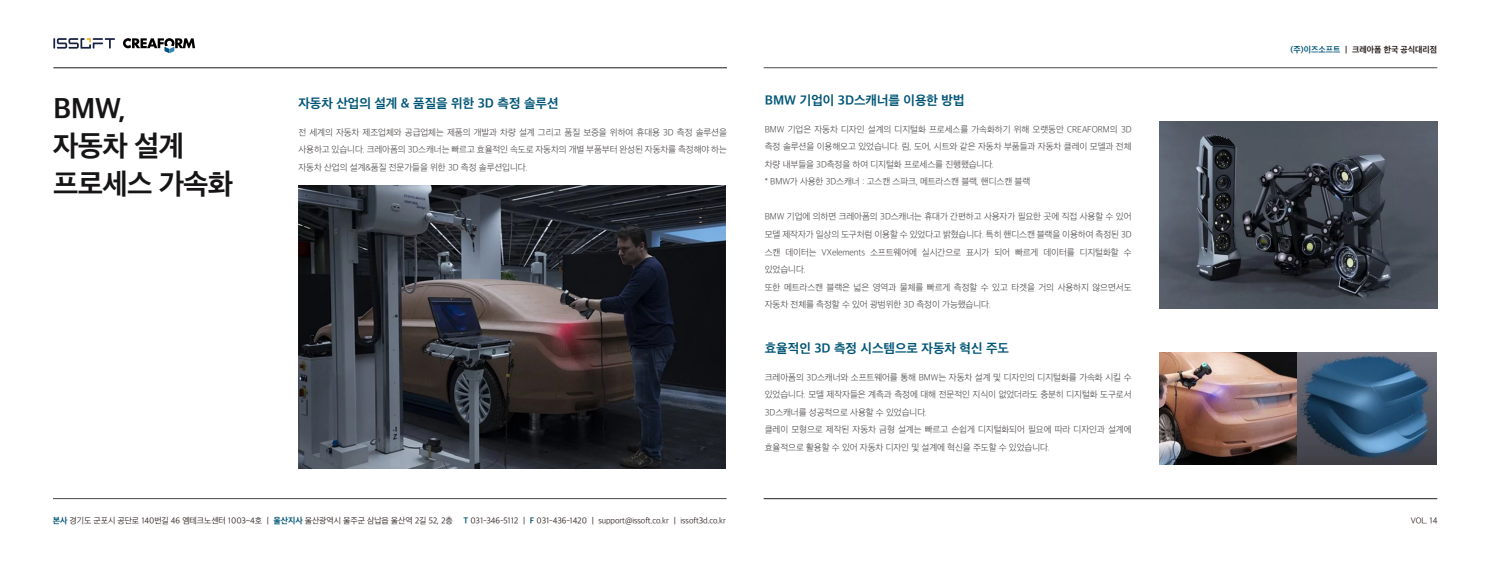
<style>
.page{position:relative;width:1489px;height:569px;background:#fff}
.page>*{position:absolute;margin:0;border:0;box-sizing:border-box;transform-origin:0 0}
.t1{font:27.5px/37.5px "SD Gothic Neoa g Bd";letter-spacing:-.025em;color:#161414}
.t2{font:12.5px "SD Gothic Neoa g Bd";color:#005576}
.t3{font:8.75px/17.5px "SD Gothic Neoa b Ult Lt";letter-spacing:-.01em;color:#3e3a39}
.t4{font:8.12px "SD Gothic Neoa c Lt";letter-spacing:-.01em;color:#231815}
.t5{font:8.12px "SD Gothic Neoa g Bd";color:#231815}
.s1{color:#005576}
.s2{font-family:"SD Gothic Neoa g Bd";color:#005576}
</style>
<div class="page">
<img style="left:298px;top:185px;width:427px;height:283px">
<img style="left:1159px;top:352px;width:277px;height:112px">
<img style="left:1159px;top:122px;width:277px;height:186px">
<hr style="left:763px;top:67px;width:673px;height:1px;background:#494949">
<hr style="left:53px;top:67px;width:674px;height:1px;background:#494949">
<hr style="left:763px;top:498px;width:673px;height:1px;background:#494949">
<hr style="left:53px;top:498px;width:673px;height:1px;background:#494949">
<svg style="left:123px;top:38px;width:72px;height:15px"></svg>
<svg style="left:53px;top:38px;width:62px;height:11px"></svg>
<h1 class="t1" style="left:53px;top:90px;width:181px">BMW,<br>자동차 설계 프로세스 가속화</h1>
<h2 class="t2" style="left:298px;top:97px;width:261px">자동차 산업의 설계 &amp; 품질을 위한 3D 측정 솔루션</h2>
<p class="t3" style="left:298px;top:123px;width:430px;text-align:justify">전 세계의 자동차 제조업체와 공급업체는 제품의 개발과 차량 설계 그리고 품질 보증을 위하여 휴대용 3D 측정 솔루션을 사용하고 있습니다. 크레아폼의 3D스캐너는 빠르고 효율적인 속도로 자동차의 개별 부품부터 완성된 자동차를 측정해야 하는 자동차 산업의 설계&amp;품질 전문가들을 위한 3D 측정 솔루션입니다.</p>
<h2 class="t2" style="left:764px;top:94px;width:201px">BMW 기업이 3D스캐너를 이용한 방법</h2>
<p class="t3" style="left:764px;top:120px;width:368px">BMW 기업은 자동차 디자인 설계의 디지털화 프로세스를 가속화하기 위해 오랫동안 CREAFORM의 3D 측정 솔루션을 이용해오고 있었습니다. 림, 도어, 시트와 같은 자동차 부품들과 자동차 클레이 모델과 전체 차량 내부들을 3D측정을 하여 디지털화 프로세스를 진행했습니다.<br>* BMW가 사용한 3D스캐너 : 고스캔 스파크, 메트라스캔 블랙, 핸디스캔 블랙</p>
<p class="t3" style="left:764px;top:208px;width:368px">BMW 기업에 의하면 크레아폼의 3D스캐너는 휴대가 간편하고 사용자가 필요한 곳에 직접 사용할 수 있어 모델 제작자가 일상의 도구처럼 이용할 수 있었다고 밝혔습니다. 특히 핸디스캔 블랙을 이용하여 측정된 3D 스캔 데이터는 VXelements 소프트웨어에 실시간으로 표시가 되어 빠르게 데이터를 디지털화할 수 있었습니다.<br>또한 메트라스캔 블랙은 넓은 영역과 물체를 빠르게 측정할 수 있고 타겟을 거의 사용하지 않으면서도 자동차 전체를 측정할 수 있어 광범위한 3D 측정이 가능했습니다.</p>
<h2 class="t2" style="left:764px;top:342px;width:246px">효율적인 3D 측정 시스템으로 자동차 혁신 주도</h2>
<p class="t3" style="left:764px;top:368px;width:368px">크레아폼의 3D스캐너와 소프트웨어를 통해 BMW는 자동차 설계 및 디자인의 디지털화를 가속화 시킬 수 있었습니다. 모델 제작자들은 계측과 측정에 대해 전문적인 지식이 없었더라도 충분히 디지털화 도구로서 3D스캐너를 성공적으로 사용할 수 있었습니다.<br>클레이 모형으로 제작된 자동차 금형 설계는 빠르고 손쉽게 디지털화되어 필요에 따라 디자인과 설계에 효율적으로 활용할 수 있어 자동차 디자인 및 설계에 혁신을 주도할 수 있었습니다.</p>
<p class="t5" style="left:1290px;top:45px;width:148px"><span class="s1">(주)이즈소프트</span> ㅣ 크레아폼 한국 공식대리점</p>
<p class="t4" style="left:53px;top:516px;width:401px"><span class="s2">본사</span> 경기도 군포시 공단로 140번길 46 엠테크노센터 1003~4호 ㅣ <span class="s2">울산지사</span> 울산광역시 울주군 삼납읍 울산역 2길 52, 2층</p>
<p class="t4" style="left:463px;top:516px;width:264px"><span class="s2">T</span> 031-346-5112 ㅣ <span class="s2">F</span> 031-436-1420 ㅣ support@issoft.co.kr ㅣ issoft3d.co.kr</p>
<p class="t4" style="left:1410px;top:516px;width:28px">VOL. 14</p>
</div>
